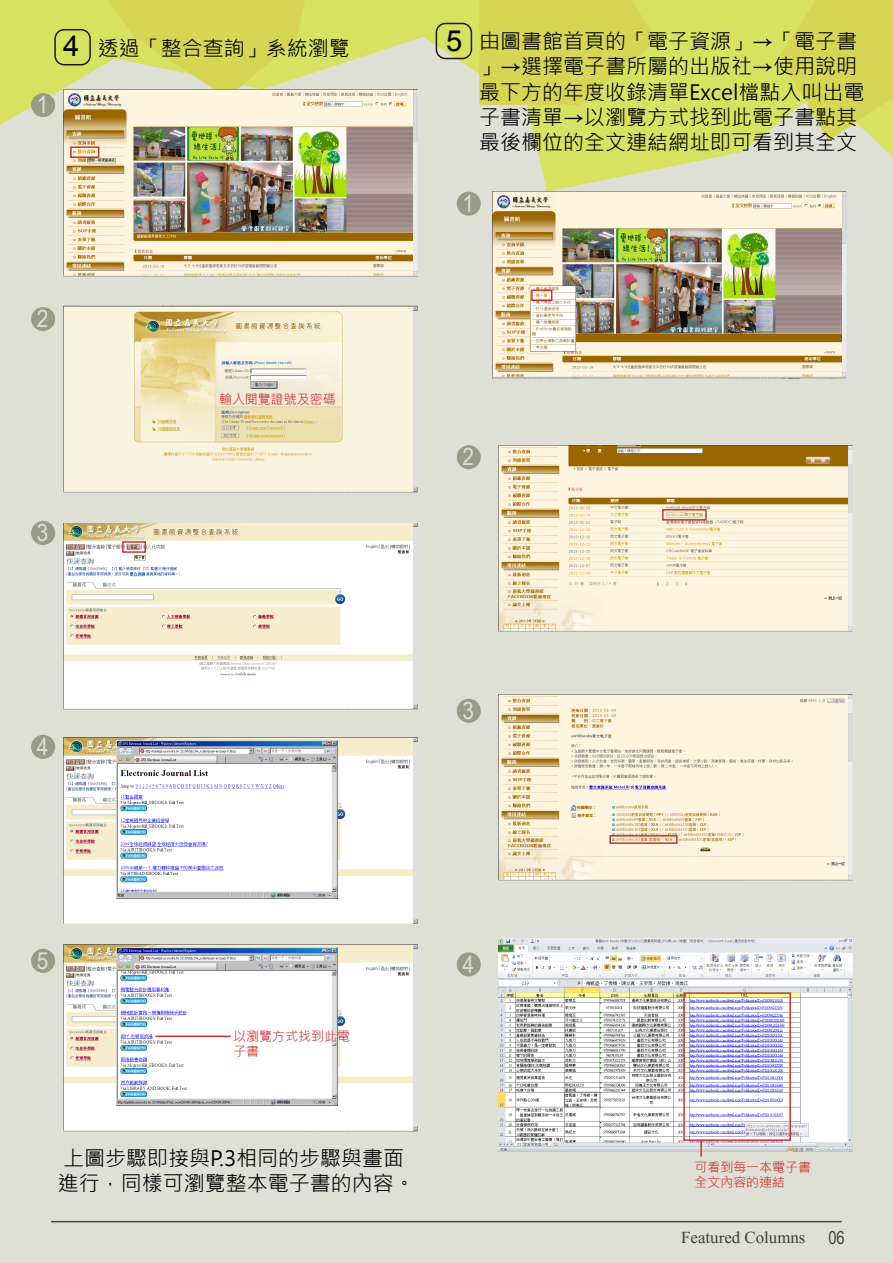
<style>
.page{position:relative;width:893px;height:1263px;background:#dee0d5}
.page>*{position:absolute;margin:0;border:0;box-sizing:border-box;transform-origin:0 0}
.t1{font:29.1px "Arial";color:#000}
.t2{font:23.55px "Arial Narrow";color:#dee0d5;scale:1.08 1}
.t3{font:21px/25.2px "Microsoft Jheng Hei";color:#000}
.t4{font:21px "Aparajita";color:#3f3f3f}
.t5{font:12.9px/15.6px "Microsoft Jheng Hei";color:#cc3232}
.s1{font-family:"Arial Narrow";font-size:18px}
</style>
<div class="page">
<svg style="left:0;top:0;width:893px;height:192px;fill:#d6e260"></svg>
<svg style="left:108px;top:0;width:197px;height:89px;background:#d7d968"></svg>
<svg style="left:479px;top:0;width:178px;height:105px;background:#d6d755"></svg>
<svg style="left:779px;top:0;width:114px;height:141px;background:#d6d963"></svg>
<hr style="left:51px;top:1221px;width:791px;height:1px;background:#494949">
<img style="left:63px;top:737px;width:354px;height:186px">
<img style="left:63px;top:89px;width:354px;height:187px">
<div style="left:70px;top:146px;width:29px;height:12px;border:2px solid #cc3232"></div>
<img style="left:63px;top:523px;width:354px;height:186px">
<div style="left:122px;top:541px;width:24px;height:12px;border:2px solid #cc3232"></div>
<img style="left:63px;top:306px;width:354px;height:186px">
<img style="left:63px;top:944px;width:354px;height:187px">
<hr style="left:155px;top:1035px;width:76px;height:2px;background:#cc3232">
<img style="left:493px;top:192px;width:354px;height:186px">
<div style="left:531px;top:289px;width:21px;height:12px;border:2px solid #cc3232"></div>
<img style="left:498px;top:445px;width:354px;height:186px">
<div style="left:662px;top:509px;width:45px;height:12px;border:2px solid #cc3232"></div>
<img style="left:498px;top:695px;width:354px;height:185px">
<div style="left:609px;top:835px;width:69px;height:9px;border:2px solid #cc3232"></div>
<img style="left:498px;top:939px;width:354px;height:213px">
<div style="left:683px;top:992px;width:108px;height:149px;border:2px solid #cc3232"></div>
<svg style="left:700px;top:1140px;width:2px;height:16px"></svg>
<div style="left:54px;top:29px;width:37px;height:36px;border:2px solid #231815;border-radius:9px"></div>
<div style="left:436px;top:23px;width:36px;height:36px;border:2px solid #231815;border-radius:9px"></div>
<div style="left:31px;top:93px;width:24px;height:24px;background:#999b87;border-radius:50%"></div>
<div style="left:457px;top:192px;width:24px;height:24px;background:#999b87;border-radius:50%"></div>
<div style="left:457px;top:445px;width:24px;height:24px;background:#999b87;border-radius:50%"></div>
<div style="left:457px;top:699px;width:24px;height:24px;background:#999b87;border-radius:50%"></div>
<div style="left:457px;top:952px;width:24px;height:24px;background:#999b87;border-radius:50%"></div>
<div style="left:31px;top:307px;width:24px;height:24px;background:#999b87;border-radius:50%"></div>
<div style="left:31px;top:521px;width:24px;height:24px;background:#999b87;border-radius:50%"></div>
<div style="left:31px;top:735px;width:24px;height:24px;background:#999b87;border-radius:50%"></div>
<div style="left:31px;top:949px;width:24px;height:24px;background:#999b87;border-radius:50%"></div>
<p class="t2" style="left:37px;top:88px;width:12px">1</p>
<h1 class="t1" style="left:63px;top:27px;width:18px">4</h1>
<h1 class="t1" style="left:446px;top:22px;width:18px">5</h1>
<p class="t3" style="left:98px;top:35px;width:254px">透過「整合查詢」系統瀏覽</p>
<p class="t3" style="left:479px;top:29px;width:387px">由圖書館首頁的「電子資源」→「電子書」→選擇電子書所屬的出版社→使用說明最下方的年度收錄清單Excel檔點入叫出電子書清單→以瀏覽方式找到此電子書點其最後欄位的全文連結網址即可看到其全文</p>
<p class="t2" style="left:462px;top:186px;width:12px">1</p>
<p class="t2" style="left:37px;top:302px;width:12px">2</p>
<p class="t2" style="left:37px;top:516px;width:12px">3</p>
<p class="t5" style="left:219px;top:391px;width:118px">輸入閱覽證號及密碼</p>
<p class="t2" style="left:462px;top:440px;width:12px">2</p>
<p class="t2" style="left:37px;top:729px;width:12px">4</p>
<p class="t2" style="left:462px;top:693px;width:12px">3</p>
<p class="t2" style="left:37px;top:943px;width:12px">5</p>
<p class="t5" style="left:233px;top:1028px;width:118px">以瀏覽方式找到此電子書</p>
<p class="t3" style="left:58px;top:1145px;width:358px">上圖步驟即接與P.3相同的步驟與畫面進行，同樣可瀏覽整本電子書的內容。</p>
<p class="t2" style="left:462px;top:947px;width:12px">4</p>
<p class="t5" style="left:694px;top:1159px;width:118px">可看到每一本電子書全文內容的連結</p>
<p class="t4" style="left:681px;top:1227px;width:165px">Featured Columns <span class="s1">06</span></p>
</div>
